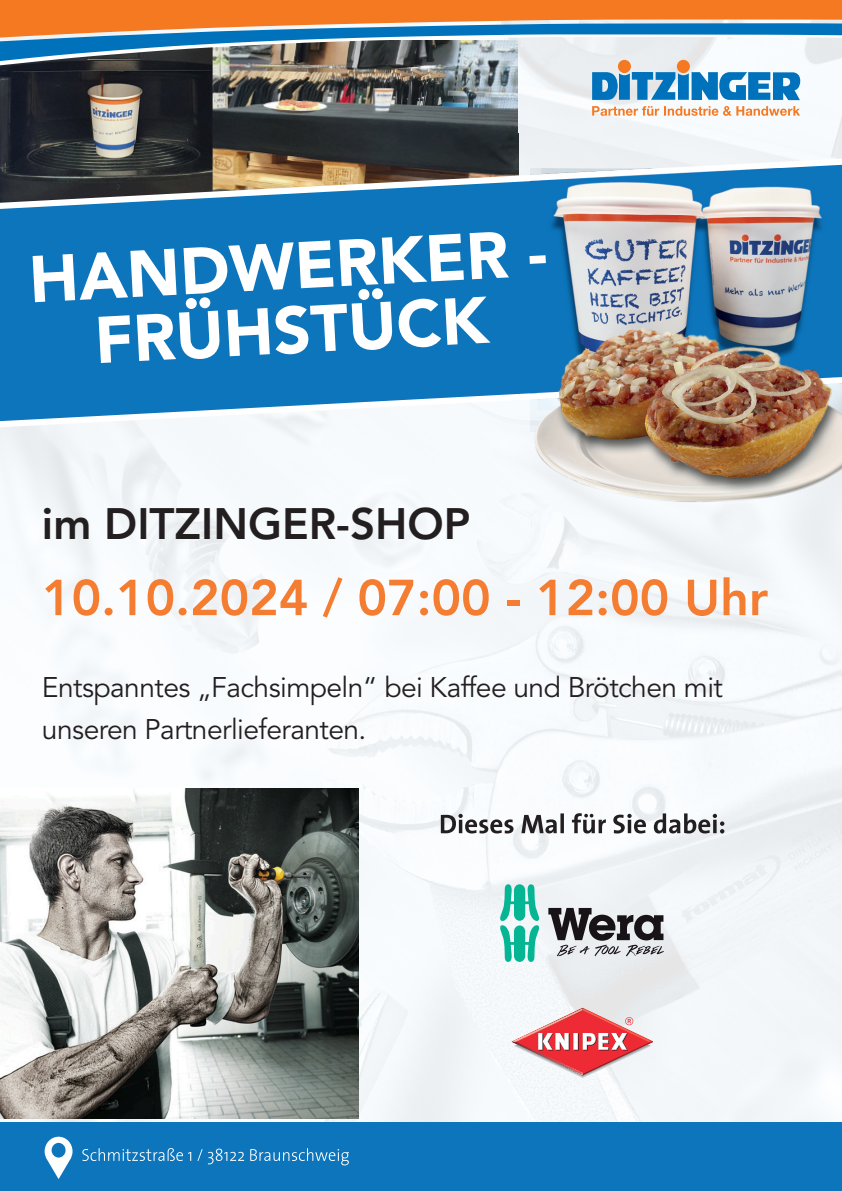
<style>
.page{position:relative;width:842px;height:1191px;background:#fff}
.page>*{position:absolute;margin:0;border:0;box-sizing:border-box;transform-origin:0 0}
.t1{font:900 65.2px/64.2px "Avenir LT Pro";color:#fff;text-align:center}
.t2{font:800 50px "Avenir LT Pro";color:#f47d32}
.t3{font:800 43.6px "Avenir LT Pro";color:#231f20}
.t4{font:28.2px/42px "Avenir LT Pro";letter-spacing:-.02em;color:#231f20}
</style>
<div class="page">
<img style="left:0;top:65px;width:842px;height:1057px">
<img style="left:213px;top:65px;width:306px;height:85px">
<img style="left:0;top:65px;width:213px;height:85px">
<svg style="left:0;top:0;width:842px;height:65px;background:#af9683"></svg>
<div style="left:618px;top:60px;width:13px;height:13px;background:#f47921;border-radius:50%"></div>
<div style="left:677px;top:60px;width:13px;height:13px;background:#f47921;border-radius:50%"></div>
<svg style="left:592px;top:106px;width:208px;height:10px"></svg>
<svg style="left:592px;top:72px;width:208px;height:28px;background:#3e93ca"></svg>
<svg style="left:0;top:150px;width:842px;height:284px;background:#3883b5"></svg>
<img style="left:537px;top:168px;width:305px;height:159px">
<img style="left:535px;top:327px;width:307px;height:176px">
<svg style="left:441px;top:813px;width:283px;height:20px"></svg>
<div style="left:0;top:1122px;width:842px;height:69px;background:#0c75bc"></div>
<svg style="left:45px;top:1136px;width:28px;height:43px"></svg>
<svg style="left:82px;top:1148px;width:267px;height:17px"></svg>
<img style="left:0;top:788px;width:359px;height:331px">
<svg style="left:513px;top:1008px;width:140px;height:71px"></svg>
<svg style="left:500px;top:884px;width:42px;height:78px"></svg>
<svg style="left:548px;top:908px;width:116px;height:48px;background:#909093"></svg>
<h1 class="t1" style="left:28px;top:254px;width:520px;rotate:-3deg">HANDWERKER -<br>FRÜHSTÜCK</h1>
<h3 class="t3" style="left:42px;top:506px;width:430px">im DITZINGER-SHOP</h3>
<h2 class="t2" style="left:42px;top:577px;width:728px">10.10.2024 / 07:00 - 12:00 Uhr</h2>
<p class="t4" style="left:42px;top:669px;width:682px">Entspanntes „Fachsimpeln“ bei Kaffee und Brötchen mit unseren Partnerlieferanten.</p>
</div>
